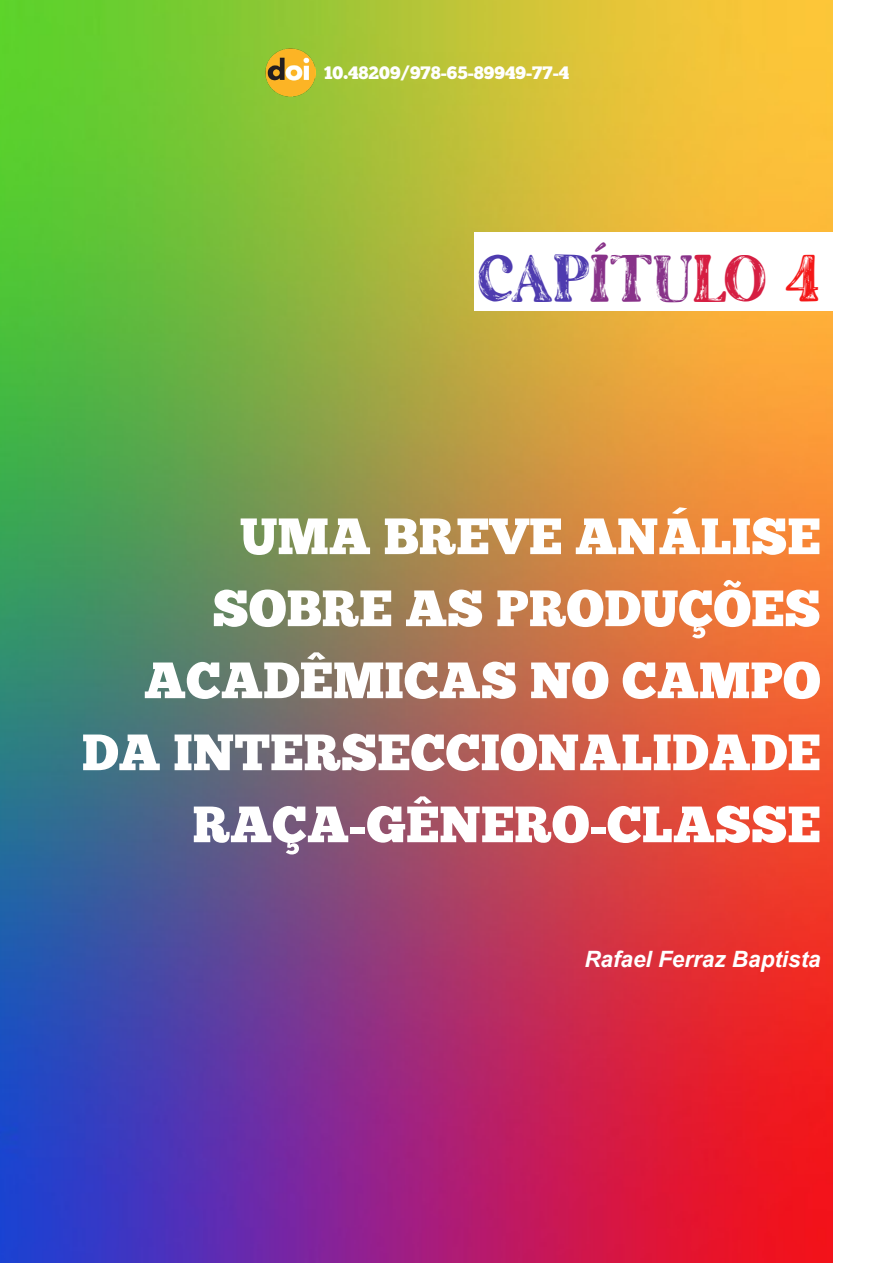
<style>
.page{position:relative;width:893px;height:1263px;background:#fff}
.page>*{position:absolute;margin:0;border:0;box-sizing:border-box;transform-origin:0 0}
.t1{font:51px/72px "Chunk Five";color:#fff;text-align:right}
.t2{font:42px "The Artisan Marker Serif";color:#4e3baf}
.t3{font:italic 700 22.5px "Arial";color:#fff}
.t4{font:18px "Chunk Five";color:#fff}
.s1{color:#883289}
.s2{color:#d61e42}
.s3{color:#f41818}
</style>
<div class="page">
<img style="left:0;top:0;width:833px;height:1263px">
<div style="left:474px;top:232px;width:413px;height:78px;background:#fff"></div>
<img style="left:266px;top:48px;width:49px;height:49px">
<p class="t4" style="left:324px;top:62px;width:247px">10.48209/978-65-89949-77-4</p>
<p class="t2" style="left:478px;top:263px;width:344px">CAP<span class="s1">ÍTU</span><span class="s2">LO</span> <span class="s3">4</span></p>
<p class="t1" style="left:82px;top:502px;width:740px">UMA BREVE ANÁLISE<br>SOBRE AS PRODUÇÕES<br>ACADÊMICAS NO CAMPO<br>DA INTERSECCIONALIDADE<br>RAÇA-GÊNERO-CLASSE</p>
<p class="t3" style="left:584px;top:944px;width:238px">Rafael Ferraz Baptista</p>
</div>
